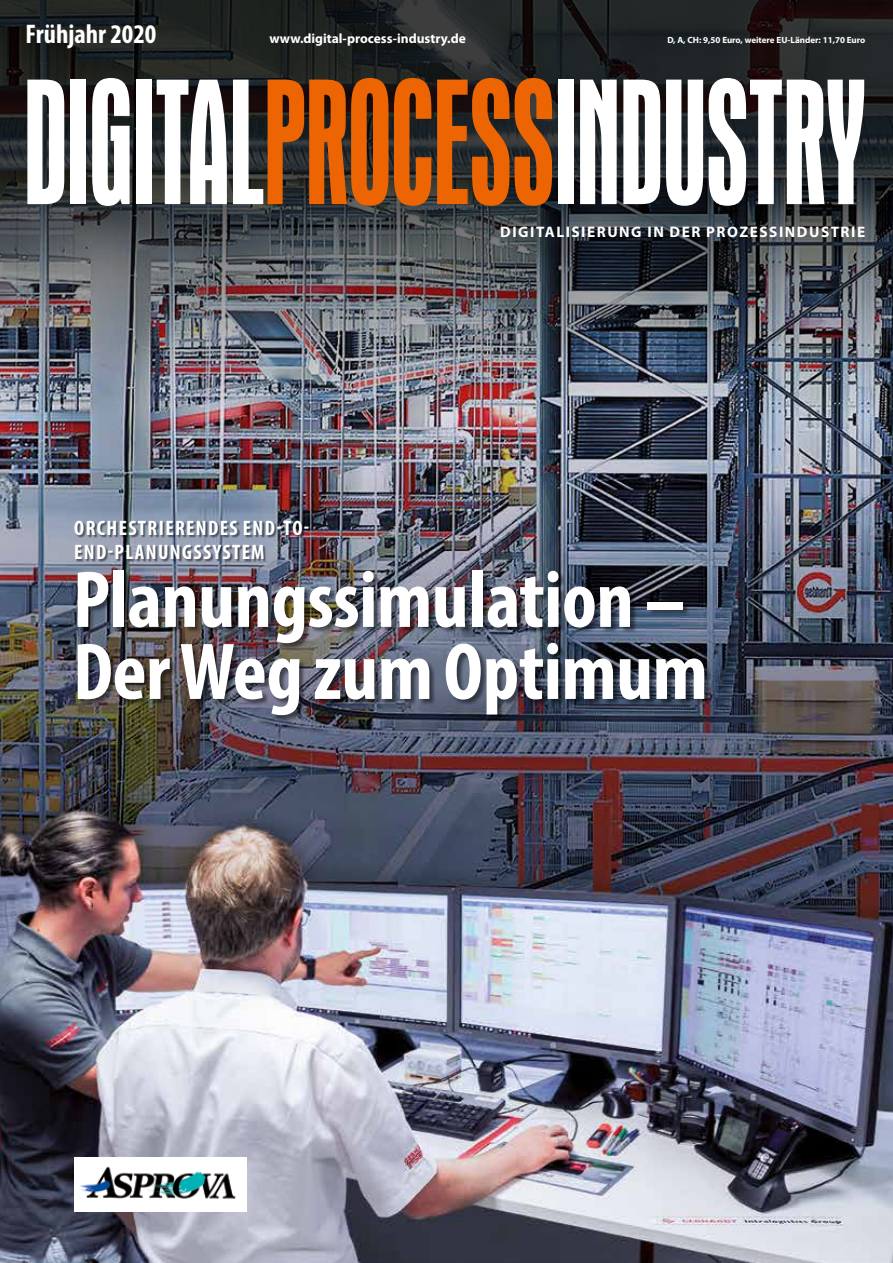
<style>
.page{position:relative;width:893px;height:1263px;background:#fff}
.page>*{position:absolute;margin:0;border:0;box-sizing:border-box;transform-origin:0 0}
.t1{font:condensed 182.25px "Aurora BT";letter-spacing:-.01em;color:#fff;scale:.9 1}
.t2{font:700 condensed 81.3px/72px "Myriad Pro";letter-spacing:-.005em;color:#fff}
.t3{font:700 condensed 27px "Myriad Pro";color:#fff}
.t4{font:700 condensed 21px/24px "Myriad Pro";letter-spacing:.065em;color:#fff}
.t5{font:700 15.3px "Myriad Pro";letter-spacing:.1em;color:#fff}
.t6{font:700 13.5px "Myriad Pro";color:#fff}
.t7{font:700 9px "Myriad Pro";color:#fff}
.s1{color:#ec6502}
</style>
<div class="page">
<img style="left:0;top:421px;width:893px;height:842px">
<img style="left:0;top:0;width:893px;height:421px">
<div style="left:79px;top:571px;width:633px;height:152px;background:#000;opacity:.5"></div>
<div style="left:76px;top:521px;width:236px;height:42px;background:#000;opacity:.5"></div>
<img style="left:74px;top:1157px;width:173px;height:54px">
<h3 class="t3" style="left:26px;top:17px;width:132px">Frühjahr 2020</h3>
<h3 class="t6" style="left:269px;top:29px;width:198px">www.digital-process-industry.de</h3>
<p class="t7" style="left:667px;top:34px;width:199px">D, A, CH: 9,50 Euro, weitere EU-Länder: 11,70 Euro</p>
<h1 class="t1" style="left:23px;top:47px;width:938px">DIGITAL<span class="s1">PROCESS</span>INDUSTRY</h1>
<h3 class="t4" style="left:74px;top:515px;width:237px">ORCHESTRIERENDES END-TO-<br>END-PLANUNGSSYSTEM</h3>
<h3 class="t5" style="left:500px;top:222px;width:366px">DIGITALISIERUNG IN DER PROZESSINDUSTRIE</h3>
<h2 class="t2" style="left:73px;top:562px;width:636px">Planungssimulation –<br>Der Weg zum Optimum</h2>
</div>
